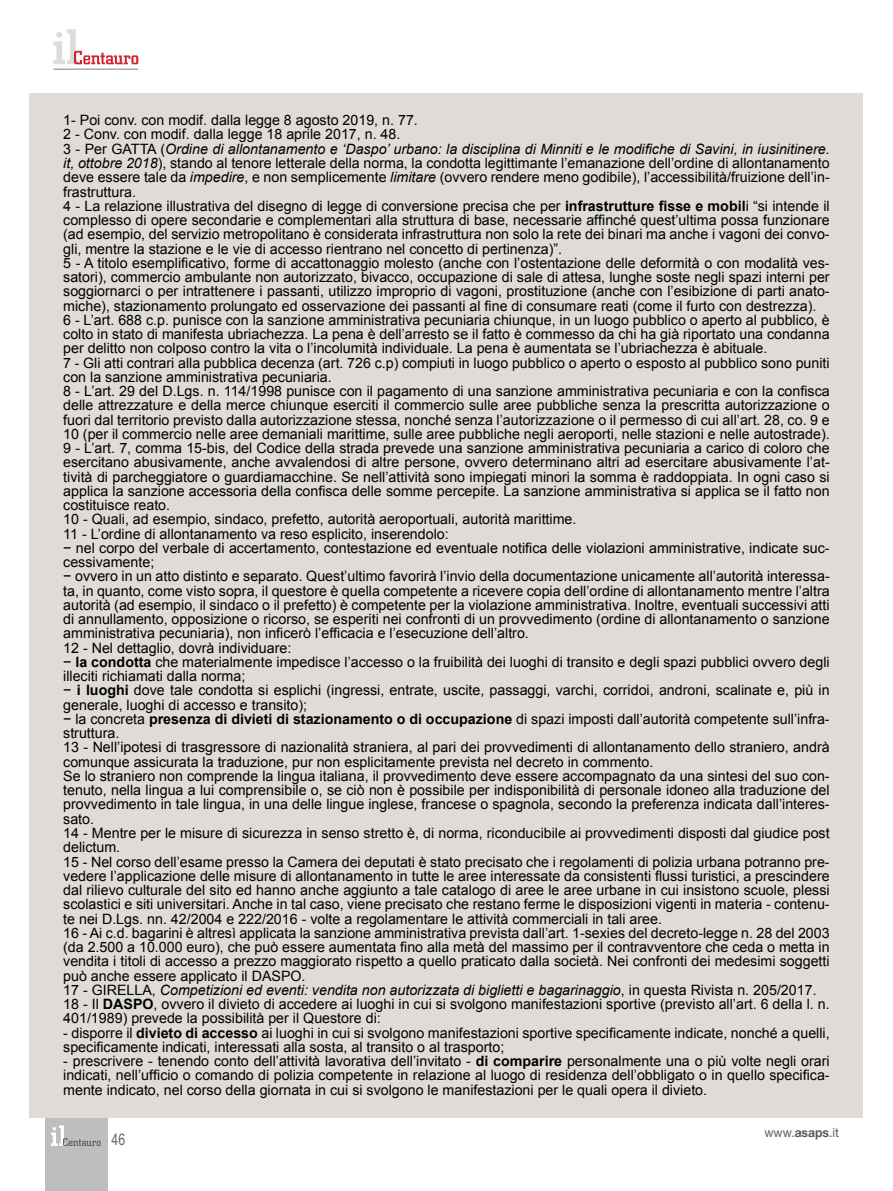
<style>
.page{position:relative;width:893px;height:1191px;background:#fff}
.page>*{position:absolute;margin:0;border:0;box-sizing:border-box;transform-origin:0 0}
.t1{font:15.75px "Arial Narrow";color:#636466;scale:.95 1}
.t2{font:14.25px/14.2px "Arial";color:#000}
.t3{font:12.75px "Helvetica Neue";color:#58595b;scale:.95 1}
.s1{font-style:italic}
.s2{font-weight:700}
</style>
<div class="page">
<div style="left:30px;top:94px;width:833px;height:1024px;background:#dedbd8"></div>
<svg style="left:53px;top:29px;width:85px;height:35px"></svg>
<hr style="left:53px;top:68px;width:85px;height:2px;background:#a7a9ac">
<div style="left:45px;top:1118px;width:62px;height:73px;background:#bcbec0"></div>
<svg style="left:51px;top:1125px;width:50px;height:21px"></svg>
<p class="t2" style="left:63px;top:113px;width:768px">1- Poi conv. con modif. dalla legge 8 agosto 2019, n. 77.<br>2 - Conv. con modif. dalla legge 18 aprile 2017, n. 48.<br>3 - Per GATTA (<span class="s1">Ordine di allontanamento e ‘Daspo’ urbano: la disciplina di Minniti e le modifiche di Savini, in iusinitinere. it, ottobre 2018</span>), stando al tenore letterale della norma, la condotta legittimante l’emanazione dell’ordine di allontanamento deve essere tale da <span class="s1">impedire</span>, e non semplicemente <span class="s1">limitare</span> (ovvero rendere meno godibile), l’accessibilità/fruizione dell’in&shy;frastruttura.<br>4 - La relazione illustrativa del disegno di legge di conversione precisa che per <span class="s2">infrastrutture fisse e mobil</span>i “si intende il complesso di opere secondarie e complementari alla struttura di base, necessarie affinché quest’ultima possa funzionare (ad esempio, del servizio metropolitano è considerata infrastruttura non solo la rete dei binari ma anche i vagoni dei convo&shy;gli, mentre la stazione e le vie di accesso rientrano nel concetto di pertinenza)”.<br>5 - A titolo esemplificativo, forme di accattonaggio molesto (anche con l’ostentazione delle deformità o con modalità ves&shy;satori), commercio ambulante non autorizzato, bivacco, occupazione di sale di attesa, lunghe soste negli spazi interni per soggiornarci o per intrattenere i passanti, utilizzo improprio di vagoni, prostituzione (anche con l’esibizione di parti anato&shy;miche), stazionamento prolungato ed osservazione dei passanti al fine di consumare reati (come il furto con destrezza).<br>6 - L’art. 688 c.p. punisce con la sanzione amministrativa pecuniaria chiunque, in un luogo pubblico o aperto al pubblico, è colto in stato di manifesta ubriachezza. La pena è dell’arresto se il fatto è commesso da chi ha già riportato una condanna per delitto non colposo contro la vita o l’incolumità individuale. La pena è aumentata se l’ubriachezza è abituale.<br>7 - Gli atti contrari alla pubblica decenza (art. 726 c.p) compiuti in luogo pubblico o aperto o esposto al pubblico sono puniti con la sanzione amministrativa pecuniaria.<br>8 - L’art. 29 del D.Lgs. n. 114/1998 punisce con il pagamento di una sanzione amministrativa pecuniaria e con la confisca delle attrezzature e della merce chiunque eserciti il commercio sulle aree pubbliche senza la prescritta autorizzazione o fuori dal territorio previsto dalla autorizzazione stessa, nonché senza l’autorizzazione o il permesso di cui all’art. 28, co. 9 e 10 (per il commercio nelle aree demaniali marittime, sulle aree pubbliche negli aeroporti, nelle stazioni e nelle autostrade).<br>9 - L’art. 7, comma 15-bis, del Codice della strada prevede una sanzione amministrativa pecuniaria a carico di coloro che esercitano abusivamente, anche avvalendosi di altre persone, ovvero determinano altri ad esercitare abusivamente l’at&shy;tività di parcheggiatore o guardiamacchine. Se nell’attività sono impiegati minori la somma è raddoppiata. In ogni caso si applica la sanzione accessoria della confisca delle somme percepite. La sanzione amministrativa si applica se il fatto non costituisce reato.<br>10 - Quali, ad esempio, sindaco, prefetto, autorità aeroportuali, autorità marittime.<br>11 - L’ordine di allontanamento va reso esplicito, inserendolo:<br>− nel corpo del verbale di accertamento, contestazione ed eventuale notifica delle violazioni amministrative, indicate suc&shy;cessivamente;<br>− ovvero in un atto distinto e separato. Quest’ultimo favorirà l’invio della documentazione unicamente all’autorità interessa&shy;ta, in quanto, come visto sopra, il questore è quella competente a ricevere copia dell’ordine di allontanamento mentre l’altra autorità (ad esempio, il sindaco o il prefetto) è competente per la violazione amministrativa. Inoltre, eventuali successivi atti di annullamento, opposizione o ricorso, se esperiti nei confronti di un provvedimento (ordine di allontanamento o sanzione amministrativa pecuniaria), non inficerò l’efficacia e l’esecuzione dell’altro.<br>12 - Nel dettaglio, dovrà individuare:<br>− <span class="s2">la condotta</span> che materialmente impedisce l’accesso o la fruibilità dei luoghi di transito e degli spazi pubblici ovvero degli illeciti richiamati dalla norma;<br>− <span class="s2">i luoghi</span> dove tale condotta si esplichi (ingressi, entrate, uscite, passaggi, varchi, corridoi, androni, scalinate e, più in generale, luoghi di accesso e transito);<br>− la concreta <span class="s2">presenza di divieti di stazionamento o di occupazione</span> di spazi imposti dall’autorità competente sull’infra&shy;struttura.<br>13 - Nell’ipotesi di trasgressore di nazionalità straniera, al pari dei provvedimenti di allontanamento dello straniero, andrà comunque assicurata la traduzione, pur non esplicitamente prevista nel decreto in commento.<br>Se lo straniero non comprende la lingua italiana, il provvedimento deve essere accompagnato da una sintesi del suo con&shy;tenuto, nella lingua a lui comprensibile o, se ciò non è possibile per indisponibilità di personale idoneo alla traduzione del provvedimento in tale lingua, in una delle lingue inglese, francese o spagnola, secondo la preferenza indicata dall’interes&shy;sato.<br>14 - Mentre per le misure di sicurezza in senso stretto è, di norma, riconducibile ai provvedimenti disposti dal giudice post delictum.<br>15 - Nel corso dell’esame presso la Camera dei deputati è stato precisato che i regolamenti di polizia urbana potranno pre&shy;vedere l’applicazione delle misure di allontanamento in tutte le aree interessate da consistenti flussi turistici, a prescindere dal rilievo culturale del sito ed hanno anche aggiunto a tale catalogo di aree le aree urbane in cui insistono scuole, plessi scolastici e siti universitari. Anche in tal caso, viene precisato che restano ferme le disposizioni vigenti in materia - contenu&shy;te nei D.Lgs. nn. 42/2004 e 222/2016 - volte a regolamentare le attività commerciali in tali aree.<br>16 - Ai c.d. bagarini è altresì applicata la sanzione amministrativa prevista dall’art. 1-sexies del decreto-legge n. 28 del 2003 (da 2.500 a 10.000 euro), che può essere aumentata fino alla metà del massimo per il contravventore che ceda o metta in vendita i titoli di accesso a prezzo maggiorato rispetto a quello praticato dalla società. Nei confronti dei medesimi soggetti può anche essere applicato il DASPO.<br>17 - GIRELLA, <span class="s1">Competizioni ed eventi: vendita non autorizzata di biglietti e bagarinaggio</span>, in questa Rivista n. 205/2017.<br>18 - Il <span class="s2">DASPO</span>, ovvero il divieto di accedere ai luoghi in cui si svolgono manifestazioni sportive (previsto all’art. 6 della l. n.<br>401/1989) prevede la possibilità per il Questore di:</p>
<p class="t2" style="left:63px;top:1025px;width:768px">- disporre il <span class="s2">divieto di accesso</span> ai luoghi in cui si svolgono manifestazioni sportive specificamente indicate, nonché a quelli, specificamente indicati, interessati alla sosta, al transito o al trasporto;</p>
<p class="t2" style="left:63px;top:1054px;width:768px;text-align:justify">- prescrivere - tenendo conto dell’attività lavorativa dell’invitato - <span class="s2">di comparire</span> personalmente una o più volte negli orari indicati, nell’ufficio o comando di polizia competente in relazione al luogo di residenza dell’obbligato o in quello specifica&shy;mente indicato, nel corso della giornata in cui si svolgono le manifestazioni per le quali opera il divieto.</p>
<p class="t1" style="left:112px;top:1127px;width:16px">46</p>
<p class="t3" style="left:764px;top:1124px;width:80px">www.<span class="s2">asaps</span>.it</p>
</div>
